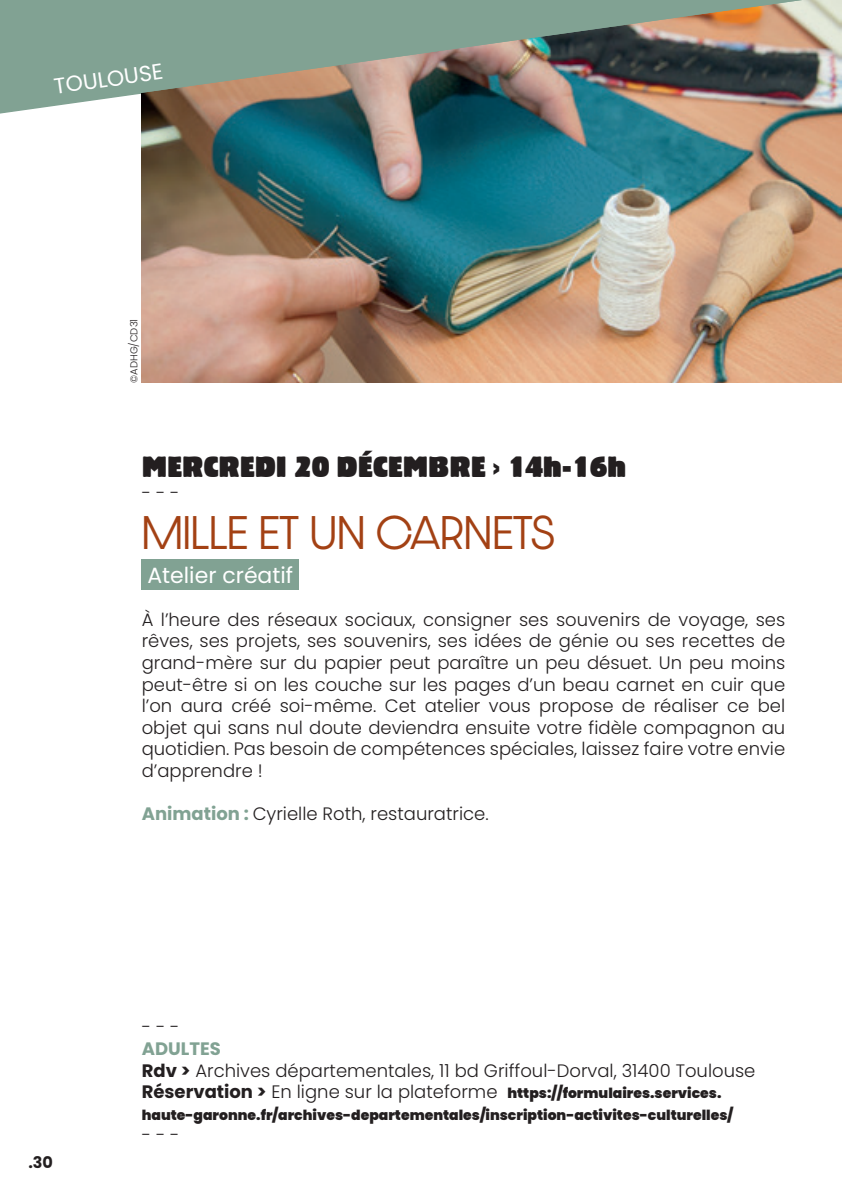
<style>
.page{position:relative;width:842px;height:1191px;background:#fff}
.page>*{position:absolute;margin:0;border:0;box-sizing:border-box;transform-origin:0 0}
.t1{font:300 40px "Dazzle Unicase";color:#a34114}
.t2{font:28px "Bariton LT Com";color:#231f20}
.t3{font:22px "Poppins";color:#fff}
.t4{font:300 18px/21.6px "Poppins";color:#231f20}
.t5{font:700 16px "Poppins";color:#231f20}
.t6{font:900 14px/21.6px "Poppins";color:#231f20}
.t7{font:300 10px "Poppins";color:#231f20}
.s1{font-weight:700;color:#81a293}
.s2{font-weight:700}
.s3{font-weight:700;font-size:18px}
.s4{font-weight:300;font-size:18px}
</style>
<div class="page">
<img style="left:142px;top:0;width:700px;height:383px">
<div style="left:142px;top:559px;width:157px;height:31px;background:#81a293"></div>
<img style="left:0;top:0;width:802px;height:113px">
<p class="t3" style="left:52px;top:74px;width:111px;rotate:-8deg">TOULOUSE</p>
<p class="t3" style="left:51px;top:75px;width:44px;rotate:-8deg">Lieu</p>
<p class="t7" style="left:128px;top:383px;width:66px;rotate:-90deg">©ADHG/CD31</p>
<h2 class="t2" style="left:142px;top:450px;width:486px">MERCREDI 20 DÉCEMBRE › 14h-16h</h2>
<p class="t4" style="left:142px;top:481px;width:39px">- - -</p>
<h1 class="t1" style="left:142px;top:503px;width:414px">MILLE ET UN CARNETS</h1>
<p class="t3" style="left:147px;top:562px;width:147px">Atelier créatif</p>
<p class="t4" style="left:142px;top:609px;width:645px;text-align:justify">À l’heure des réseaux sociaux, consigner ses souvenirs de voyage, ses rêves, ses projets, ses souvenirs, ses idées de génie ou ses recettes de grand-mère sur du papier peut paraître un peu désuet. Un peu moins peut-être si on les couche sur les pages d’un beau carnet en cuir que l’on aura créé soi-même. Cet atelier vous propose de réaliser ce bel objet qui sans nul doute deviendra ensuite votre fidèle compagnon au quotidien. Pas besoin de compétences spéciales, laissez faire votre envie d’apprendre !</p>
<p class="t4" style="left:142px;top:803px;width:348px"><span class="s1">Animation :</span> Cyrielle Roth, restauratrice.</p>
<p class="t5" style="left:28px;top:1153px;width:26px">.30</p>
<p class="t4" style="left:142px;top:1016px;width:39px">- - -</p>
<p class="t4" style="left:142px;top:1038px;width:615px"><span class="s1">ADULTES<br></span><span class="s2">Rdv &gt;</span> Archives départementales, 11 bd Griffoul-Dorval, 31400 Toulouse</p>
<p class="t6" style="left:142px;top:1082px;width:593px"><span class="s3">Réservation &gt;</span> <span class="s4">En ligne sur la plateforme</span> https://formulaires.services. haute-garonne.fr/archives-departementales/inscription-activites-culturelles/</p>
<p class="t4" style="left:142px;top:1124px;width:39px">- - -</p>
</div>
